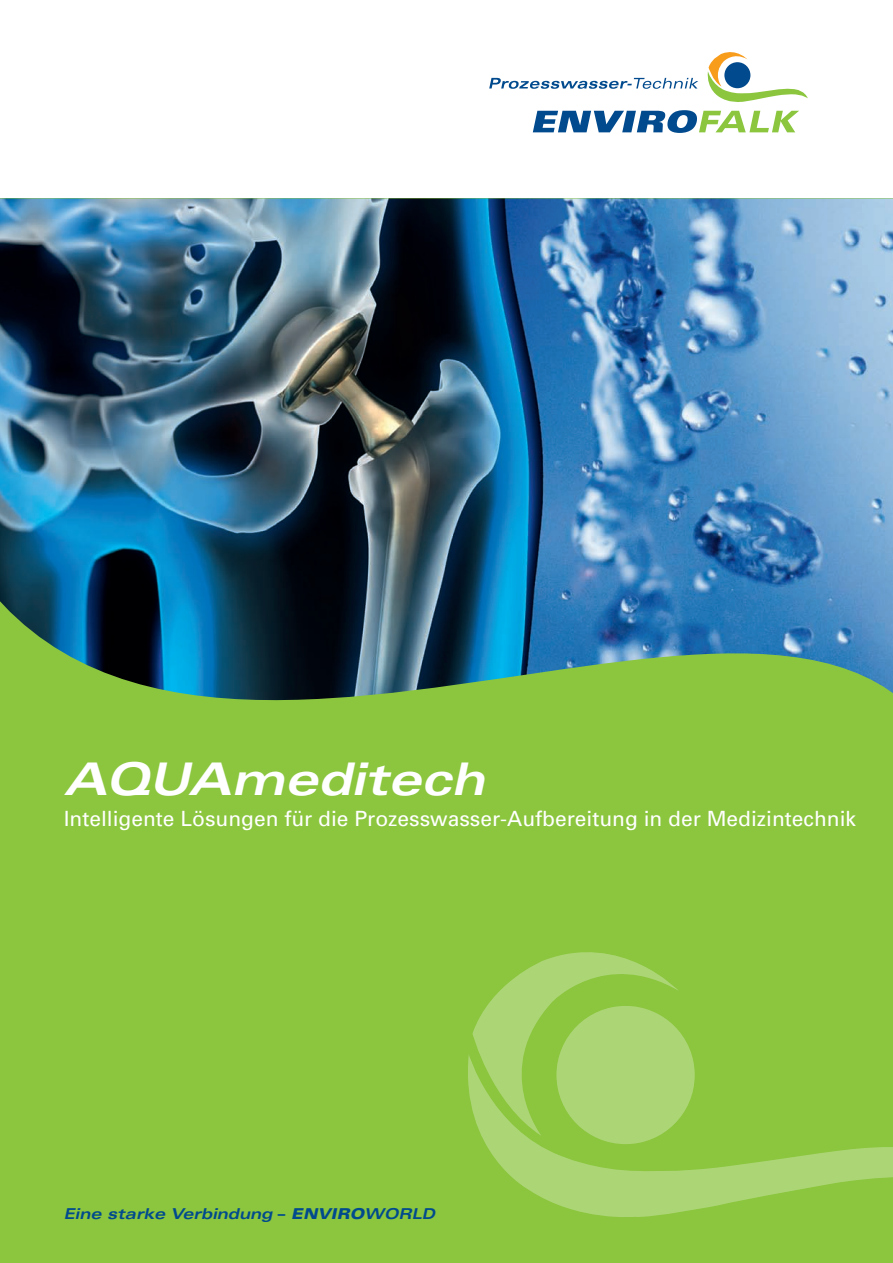
<style>
.page{position:relative;width:893px;height:1263px;background:#fff}
.page>*{position:absolute;margin:0;border:0;box-sizing:border-box;transform-origin:0 0}
.t1{font:italic 700 expanded 45px "Univers LT";color:#fff}
.t2{font:500 21px "Univers 55";color:#fff}
.t3{font:italic 700 expanded 15px "Univers LT";color:#004a8d}
.s1{font-style:normal}
.s2{font-weight:900}
</style>
<div class="page">
<div style="left:0;top:198px;width:893px;height:1065px;background:#8bc63e"></div>
<img style="left:0;top:198px;width:893px;height:208px">
<img style="left:0;top:406px;width:893px;height:295px">
<svg style="left:533px;top:110px;width:266px;height:23px"></svg>
<svg style="left:489px;top:78px;width:209px;height:11px"></svg>
<svg style="left:707px;top:52px;width:101px;height:50px"></svg>
<svg style="left:472px;top:952px;width:207px;height:102px"></svg>
<svg style="left:468px;top:1054px;width:425px;height:163px"></svg>
<h1 class="t1" style="left:64px;top:753px;width:423px">AQUAmeditech</h1>
<p class="t2" style="left:64px;top:807px;width:794px">Intelligente Lösungen für die Prozesswasser-Aufbereitung in der Medizintechnik</p>
<p class="t3" style="left:64px;top:1205px;width:373px">Eine starke Verbindung <span class="s1">–</span> <span class="s2">ENVIRO</span>WORLD</p>
</div>
